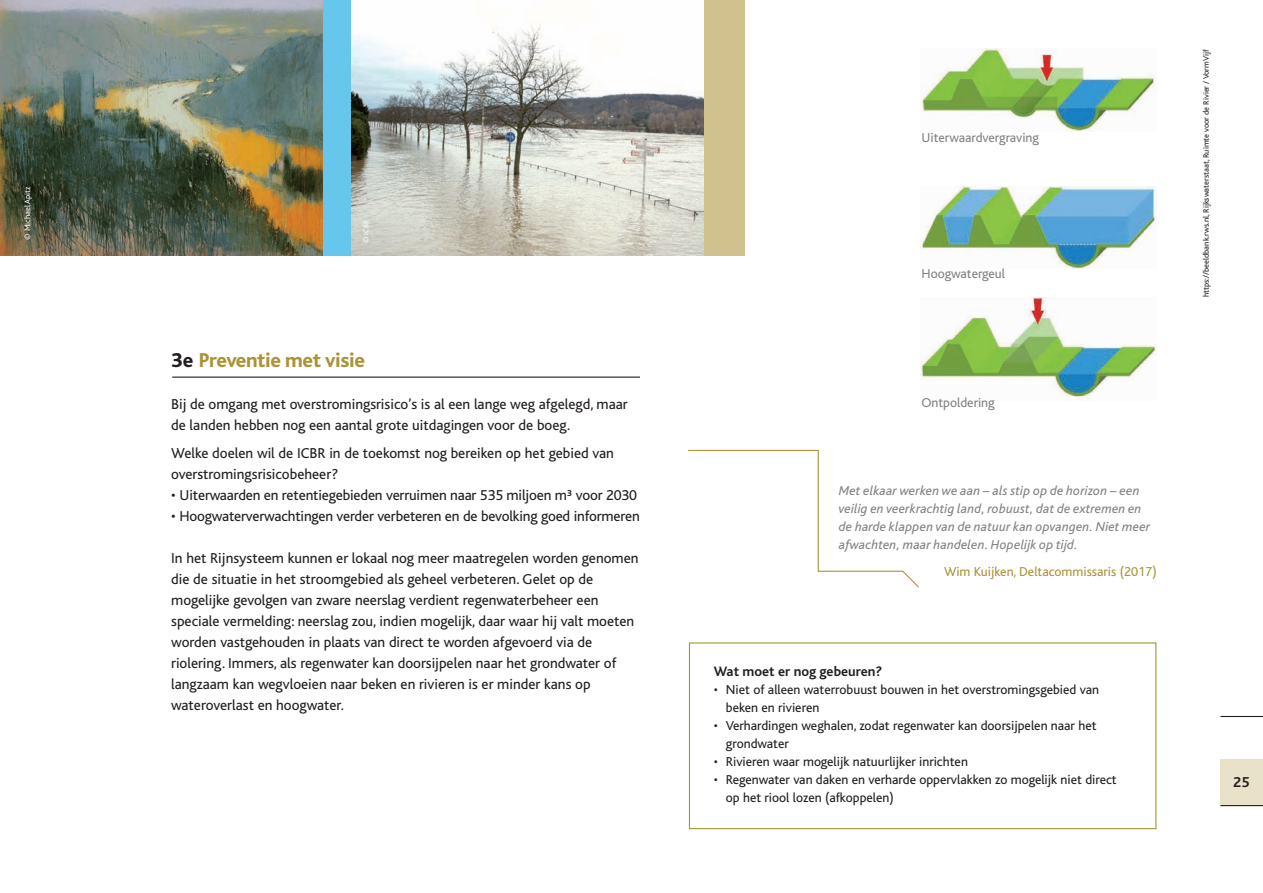
<style>
.page{position:relative;width:1263px;height:893px;background:#fff}
.page>*{position:absolute;margin:0;border:0;box-sizing:border-box;transform-origin:0 0}
.t1{font:800 21px "Bliss";letter-spacing:-.02em;color:#ac9337}
.t2{font:15px/21px "Bliss";color:#231f20}
.t3{font:700 15px "Bliss";color:#231f20}
.t4{font:700 14.25px "Bliss";color:#231f20}
.t5{font:13.5px "Bliss";color:#231f20}
.t6{font:italic 13.5px/18px "Bliss";letter-spacing:.01em;color:#808285}
.t7{font:13.5px "Bliss";color:#808285}
.t8{font:13.5px "Bliss";color:#ac9337}
.t9{font:8.25px "Bliss";color:#231f20}
.t10{font:8.25px "Bliss";color:#fff}
.t11{font:7.35px "Bliss";color:#fff}
.s1{font-size:8.25px}
.s2{color:#231f20}
</style>
<div class="page">
<div style="left:1220px;top:759px;width:43px;height:46px;background:#e9e2ca"></div>
<hr style="left:1220px;top:805px;width:43px;height:1px;background:#231f20">
<hr style="left:1220px;top:716px;width:43px;height:1px;background:#231f20">
<img style="left:350px;top:0;width:354px;height:255px">
<div style="left:0;top:0;width:350px;height:255px;background:#66c6eb"></div>
<hr style="left:172px;top:377px;width:468px;height:1px;background:#231f20">
<svg style="left:688px;top:449px;width:231px;height:139px"></svg>
<img style="left:0;top:0;width:323px;height:255px">
<div style="left:704px;top:0;width:41px;height:255px;background:#d0c18f"></div>
<div style="left:689px;top:642px;width:467px;height:187px;border:1px solid #ac9337"></div>
<img style="left:920px;top:49px;width:237px;height:83px">
<img style="left:920px;top:298px;width:237px;height:102px">
<img style="left:920px;top:187px;width:237px;height:81px">
<p class="t10" style="left:23px;top:240px;width:55px;rotate:-90deg">© Michael Apitz</p>
<p class="t11" style="left:362px;top:243px;width:24px;rotate:-90deg"><span class="s1">©</span> ICBR</p>
<p class="t1" style="left:171px;top:349px;width:195px"><span class="s2">3e</span> Preventie met visie</p>
<p class="t2" style="left:171px;top:393px;width:458px">Bij de omgang met overstromingsrisico’s is al een lange weg afgelegd, maar de landen hebben nog een aantal grote uitdagingen voor de boeg.</p>
<p class="t2" style="left:171px;top:443px;width:444px">Welke doelen wil de ICBR in de toekomst nog bereiken op het gebied van overstromingsrisicobeheer?</p>
<p class="t2" style="left:171px;top:485px;width:467px">• Uiterwaarden en retentiegebieden verruimen naar 535 miljoen m³ voor 2030</p>
<p class="t2" style="left:171px;top:506px;width:470px">• Hoogwaterverwachtingen verder verbeteren en de bevolking goed informeren</p>
<p class="t2" style="left:171px;top:548px;width:469px">In het Rijnsysteem kunnen er lokaal nog meer maatregelen worden genomen die de situatie in het stroomgebied als geheel verbeteren. Gelet op de</p>
<p class="t2" style="left:171px;top:590px;width:429px">mogelijke gevolgen van zware neerslag verdient regenwaterbeheer een</p>
<p class="t2" style="left:171px;top:611px;width:465px">speciale vermelding: neerslag zou, indien mogelijk, daar waar hij valt moeten</p>
<p class="t2" style="left:171px;top:632px;width:447px">worden vastgehouden in plaats van direct te worden afgevoerd via de riolering. Immers, als regenwater kan doorsijpelen naar het grondwater of langzaam kan wegvloeien naar beken en rivieren is er minder kans op</p>
<p class="t2" style="left:171px;top:695px;width:174px">wateroverlast en hoogwater.</p>
<p class="t7" style="left:921px;top:130px;width:119px">Uiterwaardvergraving</p>
<p class="t7" style="left:921px;top:267px;width:85px">Hoogwatergeul</p>
<p class="t7" style="left:921px;top:395px;width:75px">Ontpoldering</p>
<p class="t6" style="left:839px;top:482px;width:313px">Met elkaar werken we aan – als stip op de horizon – een veilig en veerkrachtig land, robuust, dat de extremen en de harde klappen van de natuur kan opvangen. Niet meer afwachten, maar handelen. Hopelijk op tijd.</p>
<p class="t8" style="left:944px;top:565px;width:214px">Wim Kuijken, Deltacommissaris (2017)</p>
<p class="t4" style="left:714px;top:663px;width:170px">Wat moet er nog gebeuren?</p>
<p class="t5" style="left:714px;top:682px;width:387px">• Niet of alleen waterrobuust bouwen in het overstromingsgebied van</p>
<p class="t5" style="left:726px;top:700px;width:95px">beken en rivieren</p>
<p class="t5" style="left:714px;top:718px;width:384px">• Verhardingen weghalen, zodat regenwater kan doorsijpelen naar het</p>
<p class="t5" style="left:726px;top:736px;width:65px">grondwater</p>
<p class="t5" style="left:714px;top:754px;width:256px">• Rivieren waar mogelijk natuurlijker inrichten</p>
<p class="t5" style="left:714px;top:772px;width:404px">• Regenwater van daken en verharde oppervlakken zo mogelijk niet direct</p>
<p class="t5" style="left:726px;top:790px;width:169px">op het riool lozen (afkoppelen)</p>
<p class="t9" style="left:1202px;top:297px;width:249px;rotate:-90deg">https://beeldbank.rws.nl, Rijkswaterstaat, Ruimte voor de Rivier / VormVijf</p>
<p class="t3" style="left:1233px;top:774px;width:18px">25</p>
</div>
